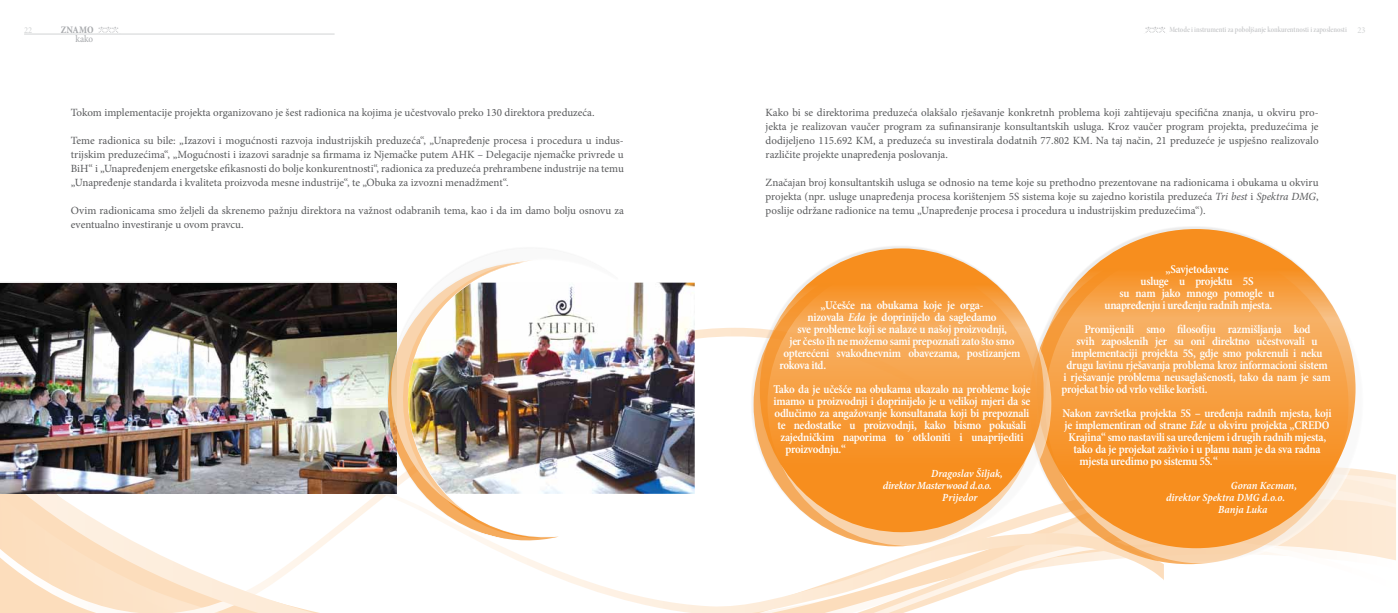
<style>
.page{position:relative;width:1398px;height:613px;background:#fff}
.page>*{position:absolute;margin:0;border:0;box-sizing:border-box;transform-origin:0 0}
.t1{font:600 condensed 12px "Minion Pro";letter-spacing:-.02em;color:#fff}
.t2{font:11px/14px "Minion Pro";color:#58595b;text-align:justify}
.t3{font:11px "Minion Pro Semibold Cn It Capt";letter-spacing:-.005em;color:#fff}
.t4{font:11px "Minion Pro Semibold Cn It Capt";letter-spacing:-.025em;color:#fff}
.t5{font:700 condensed 10px "Minion Pro";letter-spacing:.005em;color:#a7a9ac}
.t6{font:condensed 10px "Minion Pro";color:#a7a9ac}
.t7{font:condensed 9px "Minion Pro";color:#d1d3d4}
.t8{font:8px "Minion Pro Semibold Cn Disp";letter-spacing:-.005em;color:#c7c8ca}
.s1{font-family:"Minion Pro";font-stretch:condensed;font-size:9px;color:#d1d3d4}
.s2{font-style:italic}
</style>
<div class="page">
<svg style="left:1163px;top:538px;width:232px;height:42px"></svg>
<svg style="left:0;top:443px;width:695px;height:169px"></svg>
<svg style="left:250px;top:466px;width:913px;height:146px"></svg>
<hr style="left:24px;top:34px;width:310px;height:1px;background:#d1d3d4">
<svg style="left:99px;top:27px;width:20px;height:6px"></svg>
<svg style="left:1145px;top:27px;width:20px;height:6px"></svg>
<img style="left:0;top:283px;width:373px;height:210px">
<div style="left:1026px;top:226px;width:337px;height:337px;background:#3c3633;opacity:.1"></div>
<svg style="left:1045px;top:244px;width:319px;height:319px;fill:#f9d4ad"></svg>
<svg style="left:1036px;top:229px;width:319px;height:319px;background:#f69b39"></svg>
<div style="left:750px;top:245px;width:300px;height:300px;background:#3c3633;opacity:.1"></div>
<svg style="left:753px;top:262px;width:284px;height:284px;background:#f4af65"></svg>
<svg style="left:767px;top:262px;width:284px;height:283px;fill:#f9d4ad"></svg>
<svg style="left:760px;top:248px;width:283px;height:284px;background:#f69b39"></svg>
<img style="left:621px;top:282px;width:73px;height:211px">
<svg style="left:373px;top:282px;width:186px;height:259px"></svg>
<svg style="left:388px;top:524px;width:154px;height:13px"></svg>
<img style="left:380px;top:260px;width:241px;height:264px">
<p class="t5" style="left:61px;top:23px;width:34px">ZNAMO</p>
<p class="t6" style="left:75px;top:33px;width:19px">kako</p>
<p class="t7" style="left:24px;top:24px;width:9px">22</p>
<p class="t8" style="left:1169px;top:25px;width:197px">Metode i instrumenti za poboljšanje konkurentnosti i zaposlenosti <span class="s1">23</span></p>
<p class="t2" style="left:71px;top:105px;width:525px">Tokom implementacije projekta organizovano je šest radionica na kojima je učestvovalo preko 130 direktora preduzeća.</p>
<p class="t2" style="left:71px;top:133px;width:554px">Teme radionica su bile: „Izazovi i mogućnosti razvoja industrijskih preduzeća“, „Unapređenje procesa i procedura u indus&shy;trijskim preduzećima“, „Mogućnosti i izazovi saradnje sa firmama iz Njemačke putem AHK – Delegacije njemačke privrede u BiH“ i „Unapređenjem energetske efikasnosti do bolje konkurentnosti“, radionica za preduzeća prehrambene industrije na temu „Unapređenje standarda i kvaliteta proizvoda mesne industrije“, te „Obuka za izvozni menadžment“.</p>
<p class="t2" style="left:71px;top:203px;width:554px">Ovim radionicama smo željeli da skrenemo pažnju direktora na važnost odabranih tema, kao i da im damo bolju osnovu za eventualno investiranje u ovom pravcu.</p>
<p class="t2" style="left:765px;top:105px;width:554px">Kako bi se direktorima preduzeća olakšalo rješavanje konkretnh problema koji zahtijevaju specifična znanja, u okviru pro&shy;jekta je realizovan vaučer program za sufinansiranje konsultantskih usluga. Kroz vaučer program projekta, preduzećima je dodijeljeno 115.692 KM, a preduzeća su investirala dodatnih 77.802 KM. Na taj način, 21 preduzeće je uspješno realizovalo različite projekte unapređenja poslovanja.</p>
<p class="t2" style="left:765px;top:175px;width:554px">Značajan broj konsultantskih usluga se odnosio na teme koje su prethodno prezentovane na radionicama i obukama u okviru projekta (npr. usluge unapređenja procesa korištenjem 5S sistema koje su zajedno koristila preduzeća <span class="s2">Tri best</span> i <span class="s2">Spektra DMG</span>, poslije održane radionice na temu „Unapređenje procesa i procedura u industrijskim preduzećima“).</p>
<p class="t1" style="left:820px;top:297px;width:165px">„Učešće na obukama koje je orga-</p>
<p class="t1" style="left:807px;top:309px;width:190px">nizovala <span class="s2">Eda</span> je doprinijelo da sagledamo</p>
<p class="t1" style="left:797px;top:321px;width:211px">sve probleme koji se nalaze u našoj proizvodnji,</p>
<p class="t1" style="left:789px;top:333px;width:227px">jer često ih ne možemo sami prepoznati zato što smo</p>
<p class="t1" style="left:783px;top:345px;width:239px">opterećeni svakodnevnim obavezama, postizanjem</p>
<p class="t1" style="left:779px;top:357px;width:48px">rokova itd.</p>
<p class="t1" style="left:773px;top:381px;width:259px">Tako da je učešće na obukama ukazalo na probleme koje</p>
<p class="t1" style="left:773px;top:393px;width:258px">imamo u proizvodnji i doprinijelo je u velikoj mjeri da se</p>
<p class="t1" style="left:774px;top:405px;width:256px">odlučimo za angažovanje konsultanata koji bi prepoznali</p>
<p class="t1" style="left:777px;top:417px;width:250px">te nedostatke u proizvodnji, kako bismo pokušali</p>
<p class="t1" style="left:780px;top:429px;width:245px">zajedničkim naporima to otkloniti i unaprijediti</p>
<p class="t1" style="left:785px;top:441px;width:62px">proizvodnju.“</p>
<p class="t3" style="left:931px;top:466px;width:73px">Dragoslav Šiljak,</p>
<p class="t4" style="left:883px;top:478px;width:110px">direktor Masterwood d.o.o.</p>
<p class="t3" style="left:942px;top:490px;width:37px">Prijedor</p>
<p class="t1" style="left:1165px;top:261px;width:64px">„Savjetodavne</p>
<p class="t1" style="left:1140px;top:273px;width:115px">usluge u projektu 5S</p>
<p class="t1" style="left:1119px;top:285px;width:156px">su nam jako mnogo pomogle u</p>
<p class="t1" style="left:1104px;top:297px;width:169px">unapređenju i uređenju radnih mjesta.</p>
<p class="t1" style="left:1084px;top:321px;width:228px">Promijenili smo filosofiju razmišljanja kod</p>
<p class="t1" style="left:1076px;top:333px;width:243px">svih zaposlenih jer su oni direktno učestvovali u</p>
<p class="t1" style="left:1071px;top:345px;width:253px">implementaciji projekta 5S, gdje smo pokrenuli i neku</p>
<p class="t1" style="left:1066px;top:357px;width:263px">drugu lavinu rješavanja problema kroz informacioni sistem</p>
<p class="t1" style="left:1063px;top:369px;width:268px">i rješavanje problema neusaglašenosti, tako da nam je sam</p>
<p class="t1" style="left:1061px;top:381px;width:147px">projekat bio od vrlo velike koristi.</p>
<p class="t1" style="left:1062px;top:405px;width:270px">Nakon završetka projekta 5S – uređenja radnih mjesta, koji</p>
<p class="t1" style="left:1064px;top:417px;width:266px">je implementiran od strane <span class="s2">Ede</span> u okviru projekta „CREDO</p>
<p class="t1" style="left:1068px;top:429px;width:259px">Krajina“ smo nastavili sa uređenjem i drugih radnih mjesta,</p>
<p class="t1" style="left:1073px;top:441px;width:249px">tako da je projekat zaživio i u planu nam je da sva radna</p>
<p class="t1" style="left:1079px;top:453px;width:140px">mjesta uredimo po sistemu 5S. “</p>
<p class="t3" style="left:1230px;top:478px;width:68px">Goran Kecman,</p>
<p class="t3" style="left:1166px;top:490px;width:120px">direktor Spektra DMG d.o.o.</p>
<p class="t3" style="left:1218px;top:502px;width:51px">Banja Luka</p>
</div>
